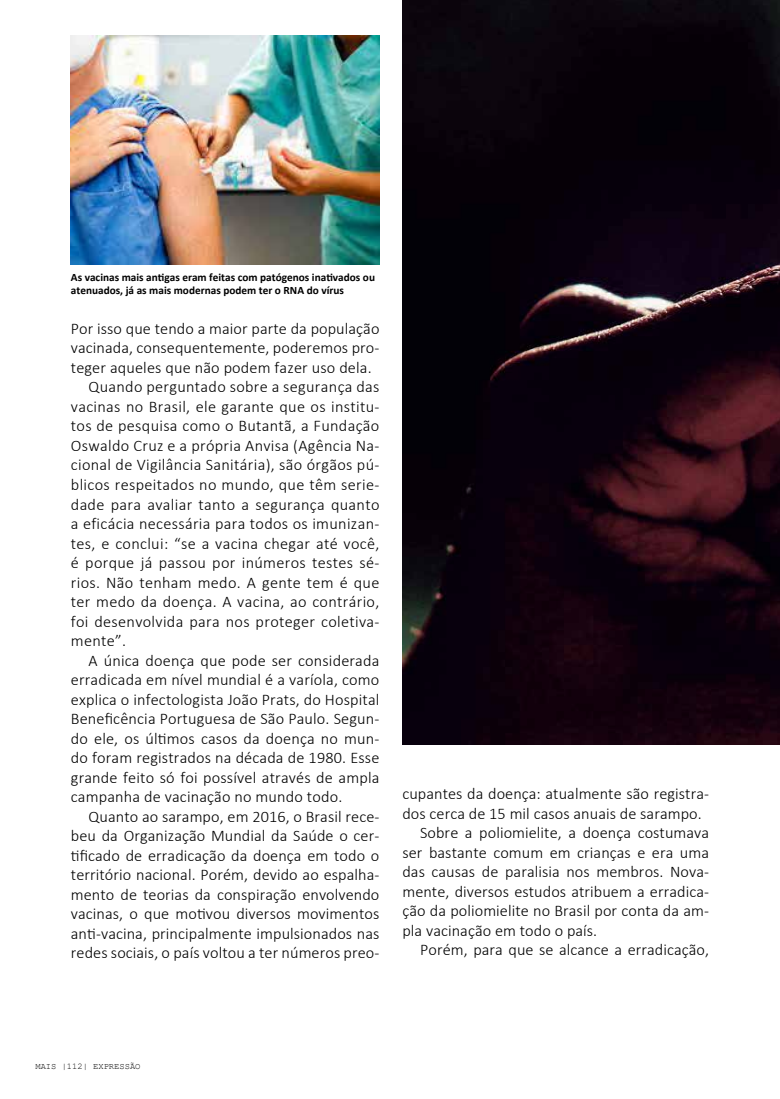
<style>
.page{position:relative;width:780px;height:1099px;background:#fff}
.page>*{position:absolute;margin:0;border:0;box-sizing:border-box;transform-origin:0 0}
.t1{font:300 16.25px "Calibri";letter-spacing:.01em;color:#000}
.t2{font:700 11.25px/13.5px "Calibri";color:#000}
.t3{font:8.75px "Courier New";color:#000}
</style>
<div class="page">
<img style="left:71px;top:35px;width:308px;height:229px">
<img style="left:402px;top:0;width:378px;height:744px">
<p class="t2" style="left:71px;top:270px;width:305px">As vacinas mais antigas eram feitas com patógenos inativados ou atenuados, já as mais modernas podem ter o RNA do vírus</p>
<p class="t1" style="left:71px;top:318px;width:310px">Por isso que tendo a maior parte da população</p>
<p class="t1" style="left:71px;top:338px;width:310px">vacinada, consequentemente, poderemos pro-</p>
<p class="t1" style="left:71px;top:357px;width:302px">teger aqueles que não podem fazer uso dela.</p>
<p class="t1" style="left:89px;top:377px;width:292px">Quando perguntado sobre a segurança das</p>
<p class="t1" style="left:71px;top:396px;width:310px">vacinas no Brasil, ele garante que os institu-</p>
<p class="t1" style="left:71px;top:416px;width:310px">tos de pesquisa como o Butantã, a Fundação</p>
<p class="t1" style="left:71px;top:435px;width:310px">Oswaldo Cruz e a própria Anvisa (Agência Na-</p>
<p class="t1" style="left:71px;top:455px;width:310px">cional de Vigilância Sanitária), são órgãos pú-</p>
<p class="t1" style="left:71px;top:474px;width:310px">blicos respeitados no mundo, que têm serie-</p>
<p class="t1" style="left:71px;top:494px;width:310px">dade para avaliar tanto a segurança quanto</p>
<p class="t1" style="left:71px;top:513px;width:310px">a eficácia necessária para todos os imunizan-</p>
<p class="t1" style="left:71px;top:533px;width:310px">tes, e conclui: “se a vacina chegar até você,</p>
<p class="t1" style="left:71px;top:552px;width:310px">é porque já passou por inúmeros testes sé-</p>
<p class="t1" style="left:71px;top:572px;width:310px">rios. Não tenham medo. A gente tem é que</p>
<p class="t1" style="left:71px;top:591px;width:310px">ter medo da doença. A vacina, ao contrário,</p>
<p class="t1" style="left:71px;top:611px;width:310px">foi desenvolvida para nos proteger coletiva-</p>
<p class="t1" style="left:71px;top:630px;width:57px">mente”.</p>
<p class="t1" style="left:89px;top:650px;width:292px">A única doença que pode ser considerada</p>
<p class="t1" style="left:71px;top:669px;width:310px">erradicada em nível mundial é a varíola, como</p>
<p class="t1" style="left:71px;top:689px;width:310px">explica o infectologista João Prats, do Hospital</p>
<p class="t1" style="left:71px;top:708px;width:310px">Beneficência Portuguesa de São Paulo. Segun-</p>
<p class="t1" style="left:71px;top:728px;width:310px">do ele, os últimos casos da doença no mun-</p>
<p class="t1" style="left:71px;top:747px;width:310px">do foram registrados na década de 1980. Esse</p>
<p class="t1" style="left:71px;top:767px;width:310px">grande feito só foi possível através de ampla</p>
<p class="t1" style="left:71px;top:786px;width:273px">campanha de vacinação no mundo todo.</p>
<p class="t1" style="left:89px;top:806px;width:292px">Quanto ao sarampo, em 2016, o Brasil rece-</p>
<p class="t1" style="left:71px;top:825px;width:310px">beu da Organização Mundial da Saúde o cer-</p>
<p class="t1" style="left:71px;top:845px;width:310px">tificado de erradicação da doença em todo o</p>
<p class="t1" style="left:71px;top:864px;width:310px">território nacional. Porém, devido ao espalha-</p>
<p class="t1" style="left:71px;top:884px;width:310px">mento de teorias da conspiração envolvendo</p>
<p class="t1" style="left:71px;top:903px;width:310px">vacinas, o que motivou diversos movimentos</p>
<p class="t1" style="left:71px;top:923px;width:310px">anti-vacina, principalmente impulsionados nas</p>
<p class="t1" style="left:71px;top:942px;width:310px">redes sociais, o país voltou a ter números preo-</p>
<p class="t1" style="left:402px;top:783px;width:308px">cupantes da doença: atualmente são registra-</p>
<p class="t1" style="left:402px;top:803px;width:301px">dos cerca de 15 mil casos anuais de sarampo.</p>
<p class="t1" style="left:420px;top:822px;width:290px">Sobre a poliomielite, a doença costumava</p>
<p class="t1" style="left:402px;top:842px;width:308px">ser bastante comum em crianças e era uma</p>
<p class="t1" style="left:402px;top:861px;width:308px">das causas de paralisia nos membros. Nova-</p>
<p class="t1" style="left:402px;top:881px;width:308px">mente, diversos estudos atribuem a erradica-</p>
<p class="t1" style="left:402px;top:900px;width:308px">ção da poliomielite no Brasil por conta da am-</p>
<p class="t1" style="left:402px;top:920px;width:196px">pla vacinação em todo o país.</p>
<p class="t1" style="left:420px;top:939px;width:290px">Porém, para que se alcance a erradicação,</p>
<p class="t3" style="left:35px;top:1060px;width:107px">MAIS |112| EXPRESSÃO</p>
</div>
